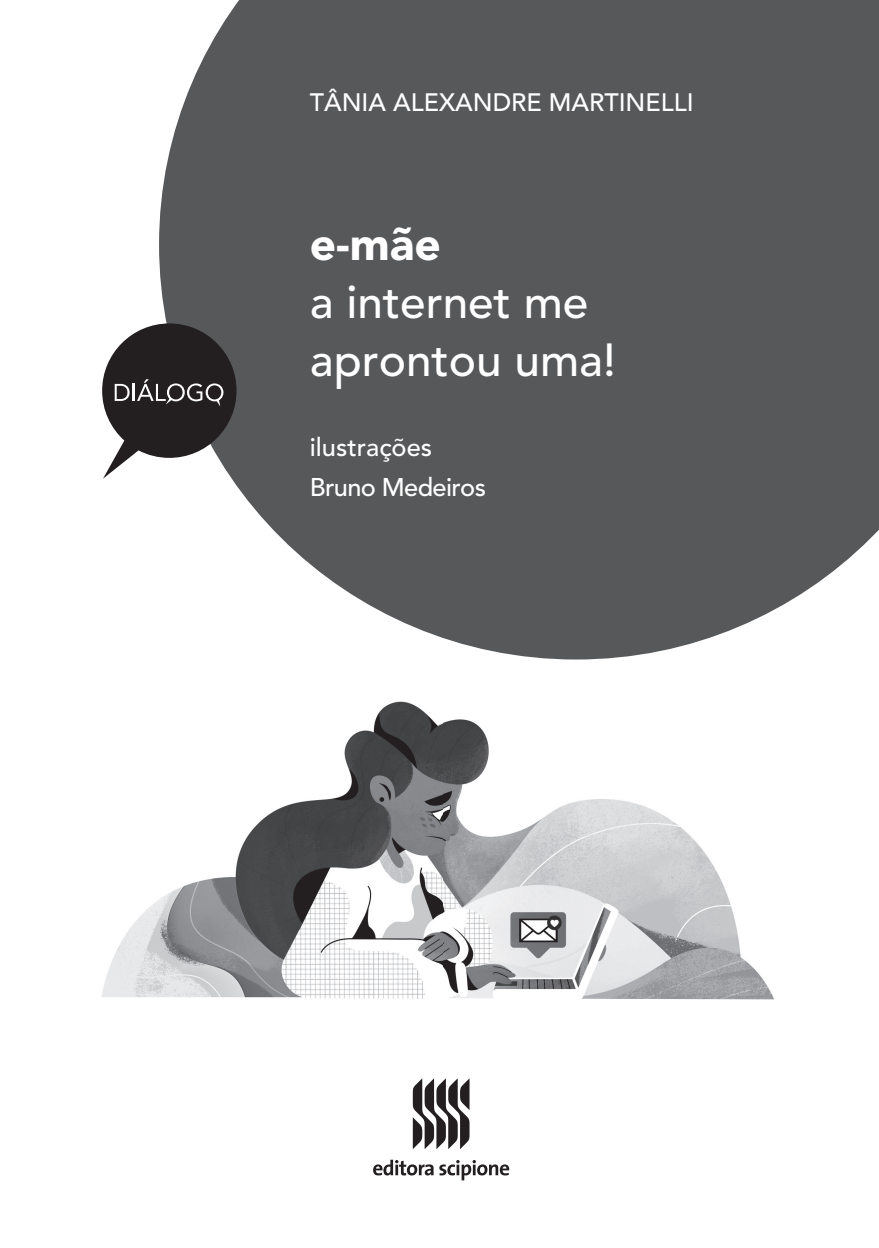
<style>
.page{position:relative;width:879px;height:1248px;background:#fff}
.page>*{position:absolute;margin:0;border:0;box-sizing:border-box;transform-origin:0 0}
.t1{font:500 46px/58px "Avenir";color:#fff}
.t2{font:900 46px "Avenir";color:#fff}
.t3{font:500 25.4px/40px "Avenir";letter-spacing:-.025em;color:#fff}
.t4{font:500 25px "Avenir";color:#fff}
</style>
<div class="page">
<img style="left:102px;top:701px;width:672px;height:299px">
<svg style="left:159px;top:0;width:720px;height:659px;background:#696a6c"></svg>
<svg style="left:102px;top:323px;width:134px;height:155px"></svg>
<svg style="left:373px;top:1159px;width:136px;height:21px"></svg>
<svg style="left:413px;top:1078px;width:56px;height:70px"></svg>
<p class="t4" style="left:310px;top:88px;width:385px">TÂNIA ALEXANDRE MARTINELLI</p>
<h1 class="t2" style="left:310px;top:216px;width:133px">e-mãe</h1>
<h1 class="t1" style="left:310px;top:274px;width:308px">a internet me aprontou uma!</h1>
<p class="t3" style="left:310px;top:427px;width:178px">ilustrações<br>Bruno Medeiros</p>
</div>
